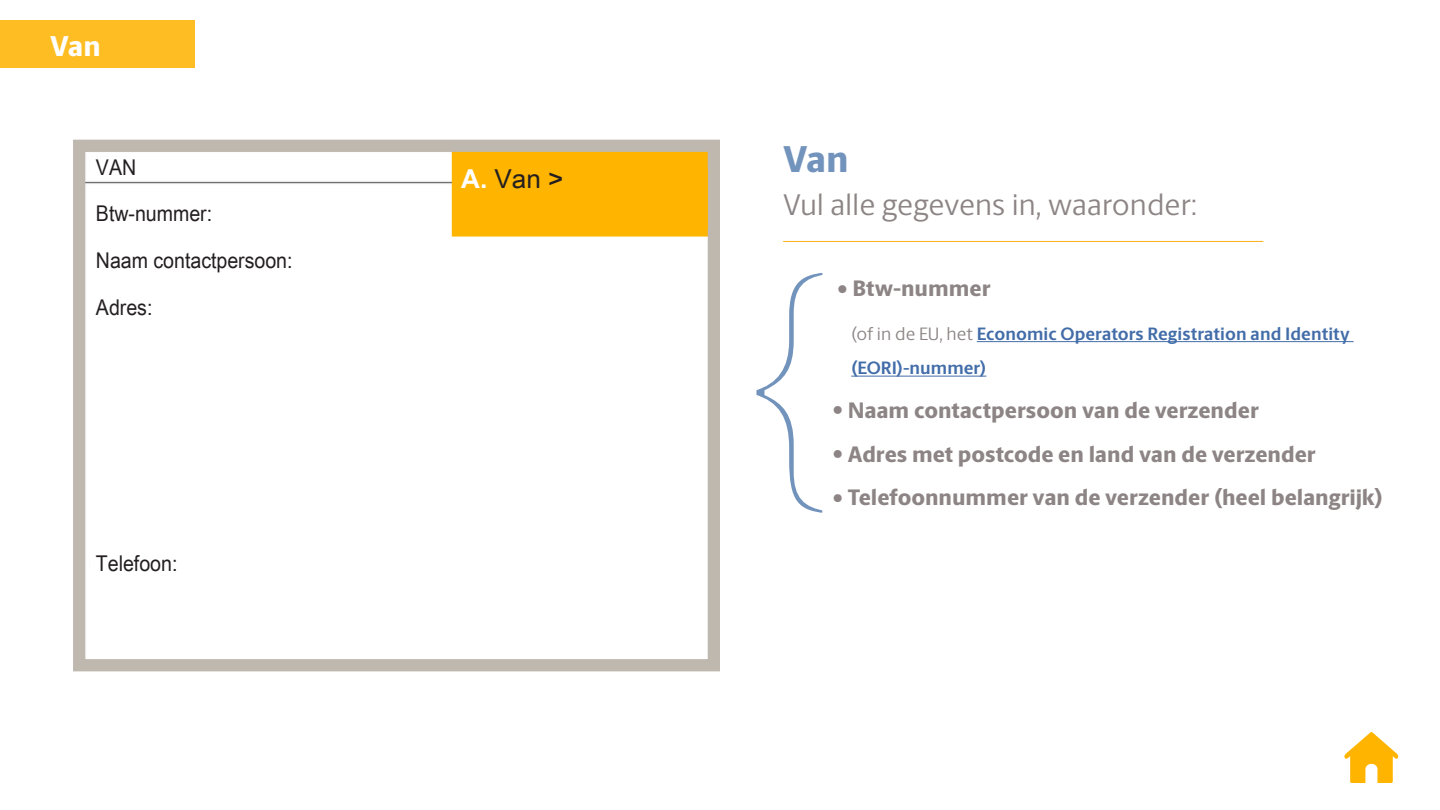
<style>
.page{position:relative;width:1440px;height:810px;background:#fff}
.page>*{position:absolute;margin:0;border:0;box-sizing:border-box;transform-origin:0 0}
.Large_Header{font:800 37.5px "UPS Berlingske Sans";color:#7293bc}
.Large_Header-2{font:30px "UPS Berlingske Sans";letter-spacing:-.005em;color:#8d8585}
.Large_Header-3{font:800 28.8px "UPS Berlingske Sans";color:#fff}
.Nav_Volume_Header{font:26.1px "Arial Unicode MS";color:#231f20}
.Large_Header-4{font:800 22.5px "UPS Berlingske Sans";color:#8d8585}
.Nav_Volume_Header-2{font:21.75px "Arial Unicode MS";color:#231f20;scale:.9 1}
.Large_Header-5{font:700 18px/34.5px "UPS Berlingske Sans";color:#426da9}
.s1{font-weight:700;color:#fff}
.s2{font-weight:400;color:#8d8585}
.s3{font-weight:400}
</style>
<div class="page">
<div style="left:0;top:20px;width:194px;height:48px;background:#febd23"></div>
<svg style="left:756px;top:272px;width:67px;height:241px"></svg>
<img style="left:86px;top:153px;width:621px;height:84px">
<div style="left:73px;top:140px;width:647px;height:531px;border:12px solid #bfb8af"></div>
<hr style="left:977px;top:341px;width:376px;height:1px;background:#426da9">
<hr style="left:851px;top:376px;width:135px;height:1px;background:#426da9">
<hr style="left:783px;top:241px;width:480px;height:1px;background:#fcaf17">
<svg style="left:1344px;top:732px;width:55px;height:51px"></svg>
<div style="left:90px;top:158px;width:264px;height:18px;background:#fff"></div>
<div style="left:90px;top:199px;width:264px;height:29px;background:#fff"></div>
<div style="left:455px;top:169px;width:252px;height:60px;background:#ffb500"></div>
<p class="Large_Header-3" style="left:50px;top:25px;width:52px">Van</p>
<p class="Nav_Volume_Header-2" style="left:96px;top:151px;width:46px">VAN</p>
<p class="Nav_Volume_Header-2" style="left:96px;top:198px;width:131px">Btw-nummer:</p>
<p class="Nav_Volume_Header-2" style="left:96px;top:244px;width:220px">Naam contactpersoon:</p>
<p class="Nav_Volume_Header-2" style="left:96px;top:291px;width:64px">Adres:</p>
<p class="Nav_Volume_Header-2" style="left:96px;top:548px;width:92px">Telefoon:</p>
<p class="Nav_Volume_Header" style="left:461px;top:160px;width:104px"><span class="s1">A.</span> Van &gt;</p>
<p class="Large_Header" style="left:783px;top:131px;width:67px">Van</p>
<p class="Large_Header-2" style="left:783px;top:184px;width:415px">Vul alle gegevens in, waaronder:</p>
<p class="Large_Header-4" style="left:837px;top:272px;width:155px">• Btw-nummer</p>
<p class="Large_Header-5" style="left:851px;top:316px;width:500px"><span class="s2">(of in de EU, het</span> Economic Operators Registration and Identity (EORI)-nummer)</p>
<p class="Large_Header-4" style="left:832px;top:394px;width:428px"><span class="s3">•</span> Naam contactpersoon van de verzender</p>
<p class="Large_Header-4" style="left:832px;top:437px;width:485px"><span class="s3">•</span> Adres met postcode en land van de verzender</p>
<p class="Large_Header-4" style="left:832px;top:481px;width:552px">• Telefoonnummer van de verzender (heel belangrijk)</p>
</div>
